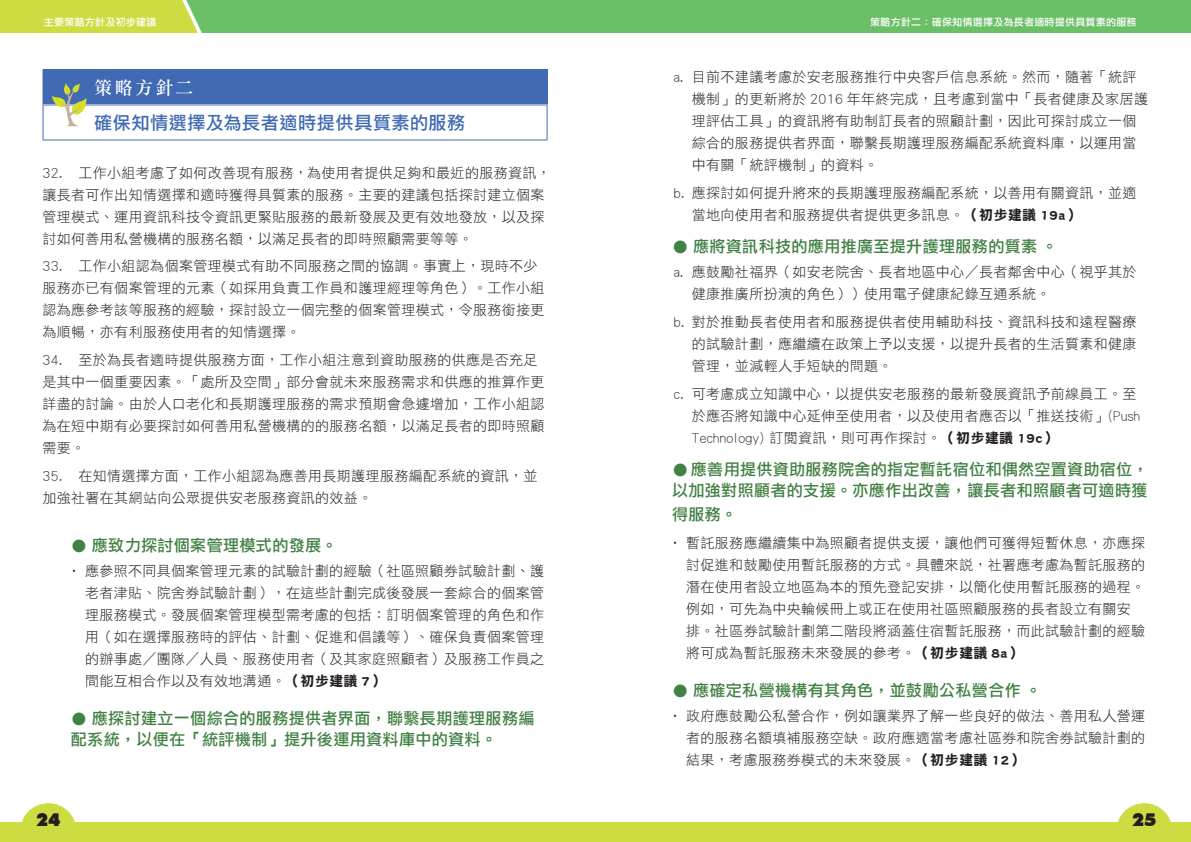
<style>
.page{position:relative;width:1191px;height:842px;background:#fff}
.page>*{position:absolute;margin:0;border:0;box-sizing:border-box;transform-origin:0 0}
.t1{font:18px "DF Li Hei Md HK BF";letter-spacing:.035em;color:#406ab4}
.t2{font:18px "DF Li Song Md HK BF";letter-spacing:.135em;color:#fff}
.t3{font:900 18px "Futura BT";color:#231f20}
.t4{font:16px/21px "DF Li Hei Md HK BF";letter-spacing:.025em;color:#428144}
.t5{font:14px/22px "DF Hei Lt HKP BF";letter-spacing:.025em;color:#231f20}
.t6{font:10px "DF Li Hei Md HK BF";letter-spacing:.025em;color:#fff}
.s1{font-family:"DF Bang Shu W8 WINP BF"}
</style>
<div class="page">
<div style="left:0;top:823px;width:595px;height:19px;background:#cddc41"></div>
<div style="left:595px;top:823px;width:596px;height:19px;background:#cddc41"></div>
<svg style="left:20px;top:803px;width:57px;height:20px"></svg>
<svg style="left:1116px;top:803px;width:56px;height:20px"></svg>
<div style="left:43px;top:70px;width:504px;height:35px;background:#406ab4"></div>
<hr style="left:43px;top:69px;width:504px;height:1px;background:#406ab4">
<hr style="left:43px;top:105px;width:1px;height:34px;background:#406ab4">
<hr style="left:546px;top:105px;width:1px;height:34px;background:#406ab4">
<hr style="left:43px;top:139px;width:504px;height:1px;background:#406ab4">
<svg style="left:52px;top:83px;width:36px;height:43px"></svg>
<svg style="left:0;top:0;width:1191px;height:33px;background:#7bc461"></svg>
<p class="t6" style="left:44px;top:17px;width:114px">主要策略方針及初步建議</p>
<p class="t6" style="left:870px;top:17px;width:268px">策略方針二：確保知情選擇及為長者適時提供具質素的服務</p>
<p class="t2" style="left:94px;top:78px;width:101px">策略方針二</p>
<p class="t1" style="left:94px;top:113px;width:372px">確保知情選擇及為長者適時提供具質素的服務</p>
<p class="t5" style="left:43px;top:161px;width:510px">32. 工作小組考慮了如何改善現有服務，為使用者提供足夠和最近的服務資訊，讓長者可作出知情選擇和適時獲得具質素的服務。主要的建議包括探討建立個案管理模式、運用資訊科技令資訊更緊貼服務的最新發展及更有效地發放，以及探討如何善用私營機構的服務名額，以滿足長者的即時照顧需要等等。</p>
<p class="t5" style="left:43px;top:255px;width:503px">33. 工作小組認為個案管理模式有助不同服務之間的協調。事實上，現時不少服務亦已有個案管理的元素（如採用負責工作員和護理經理等角色）。工作小組認為應參考該等服務的經驗，探討設立一個完整的個案管理模式，令服務銜接更為順暢，亦有利服務使用者的知情選擇。</p>
<p class="t5" style="left:43px;top:349px;width:503px">34. 至於為長者適時提供服務方面，工作小組注意到資助服務的供應是否充足是其中一個重要因素。「處所及空間」部分會就未來服務需求和供應的推算作更詳盡的討論。由於人口老化和長期護理服務的需求預期會急遽增加，工作小組認為在短中期有必要探討如何善用私營機構的的服務名額，以滿足長者的即時照顧需要。</p>
<p class="t5" style="left:43px;top:464px;width:496px">35. 在知情選擇方面，工作小組認為應善用長期護理服務編配系統的資訊，並加強社署在其網站向公眾提供安老服務資訊的效益。</p>
<p class="t4" style="left:71px;top:535px;width:268px">● 應致力探討個案管理模式的發展。</p>
<p class="t5" style="left:85px;top:560px;width:460px;text-align:justify;text-indent:-18px">• 應參照不同具個案管理元素的試驗計劃的經驗（社區照顧券試驗計劃、護老者津貼、院舍券試驗計劃），在這些計劃完成後發展一套綜合的個案管理服務模式。發展個案管理模型需考慮的包括：訂明個案管理的角色和作用（如在選擇服務時的評估、計劃、促進和倡議等）、確保負責個案管理的辦事處／團隊／人員、服務使用者（及其家庭照顧者）及服務工作員之間能互相合作以及有效地溝通。<span class="s1">（初步建議 7）</span></p>
<p class="t4" style="left:71px;top:708px;width:465px">● 應探討建立一個綜合的服務提供者界面，聯繫長期護理服務編配系統，以便在「統評機制」提升後運用資料庫中的資料。</p>
<p class="t5" style="left:692px;top:66px;width:457px;text-indent:-18px">a. 目前不建議考慮於安老服務推行中央客戶信息系統。然而，隨著「統評機制」的更新將於 2016 年年終完成，且考慮到當中「長者健康及家居護理評估工具」的資訊將有助制訂長者的照顧計劃，因此可探討成立一個綜合的服務提供者界面，聯繫長期護理服務編配系統資料庫，以運用當中有關「統評機制」的資料。</p>
<p class="t5" style="left:692px;top:182px;width:446px;text-indent:-18px">b. 應探討如何提升將來的長期護理服務編配系統，以善用有關資訊，並適當地向使用者和服務提供者提供更多訊息。<span class="s1">（初步建議 19a）</span></p>
<p class="t4" style="left:672px;top:237px;width:387px">● 應將資訊科技的應用推廣至提升護理服務的質素 。</p>
<p class="t5" style="left:692px;top:261px;width:446px;text-indent:-18px">a. 應鼓勵社福界（如安老院舍、長者地區中心／長者鄰舍中心（視乎其於健康推廣所扮演的角色））使用電子健康紀錄互通系統。</p>
<p class="t5" style="left:692px;top:311px;width:446px;text-align:justify;text-indent:-18px">b. 對於推動長者使用者和服務提供者使用輔助科技、資訊科技和遠程醫療的試驗計劃，應繼續在政策上予以支援，以提升長者的生活質素和健康管理，並減輕人手短缺的問題。</p>
<p class="t5" style="left:692px;top:382px;width:449px;text-indent:-18px">c. 可考慮成立知識中心，以提供安老服務的最新發展資訊予前線員工。至於應否將知識中心延伸至使用者，以及使用者應否以「推送技術」(Push<br>Technology) 訂閱資訊，則可再作探討。<span class="s1">（初步建議 19c）</span></p>
<p class="t4" style="left:672px;top:459px;width:478px">●應善用提供資助服務院舍的指定暫託宿位和偶然空置資助宿位，以加強對照顧者的支援。亦應作出改善，讓長者和照顧者可適時獲</p>
<p class="t4" style="left:672px;top:504px;width:67px">得服務。</p>
<p class="t5" style="left:686px;top:532px;width:460px;text-indent:-18px">• 暫託服務應繼續集中為照顧者提供支援，讓他們可獲得短暫休息，亦應探討促進和鼓勵使用暫託服務的方式。具體來說，社署應考慮為暫託服務的潛在使用者設立地區為本的預先登記安排，以簡化使用暫託服務的過程。例如，可先為中央輪候冊上或正在使用社區照顧服務的長者設立有關安排。社區券試驗計劃第二階段將涵蓋住宿暫託服務，而此試驗計劃的經驗將可成為暫託服務未來發展的參考。<span class="s1">（初步建議 8a）</span></p>
<p class="t4" style="left:672px;top:680px;width:371px">● 應確定私營機構有其角色，並鼓勵公私營合作 。</p>
<p class="t5" style="left:686px;top:705px;width:460px;text-align:justify;text-indent:-18px">• 政府應鼓勵公私營合作，例如讓業界了解一些良好的做法、善用私人營運者的服務名額填補服務空缺。政府應適當考慮社區券和院舍券試驗計劃的結果，考慮服務券模式的未來發展。<span class="s1">（初步建議 12）</span></p>
<p class="t3" style="left:36px;top:808px;width:26px">24</p>
<p class="t3" style="left:1132px;top:808px;width:26px">25</p>
</div>
